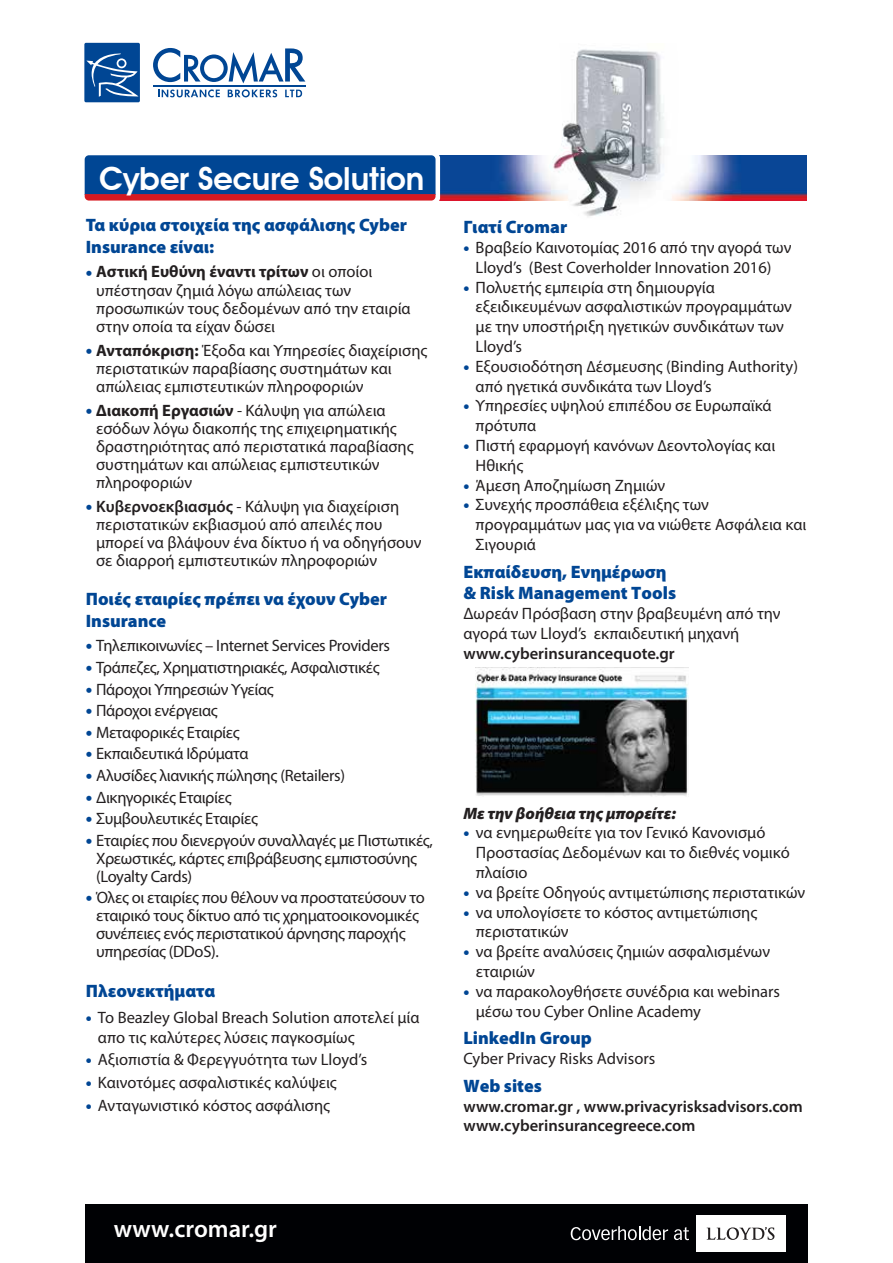
<style>
.page{position:relative;width:893px;height:1263px;background:#fff}
.page>*{position:absolute;margin:0;border:0;box-sizing:border-box;transform-origin:0 0}
.t1{font:600 31.8px "Avant Garde IT Cby BT";color:#fff}
.t2{font:600 24.6px "Myriad Pro";color:#fff}
.t3{font:900 18px/21.6px "Myriad Pro";color:#004694}
.t4{font:16.5px/19.8px "Myriad Pro";color:#231f20}
.t5{font:16.5px/18px "Myriad Pro";letter-spacing:-.02em;color:#231f20}
.t6{font:600 16.5px/19.8px "Myriad Pro";color:#231f20}
.t7{font:italic 900 16.5px "Myriad Pro";color:#231f20}
.s1{font-weight:900;font-size:18px;color:#004694}
.s2{font-weight:700}
.s3{font-weight:600}
.s4{font-weight:900;color:#004694}
</style>
<div class="page">
<div style="left:85px;top:1204px;width:722px;height:59px;background:#000104"></div>
<svg style="left:571px;top:1226px;width:97px;height:14px"></svg>
<svg style="left:674px;top:1227px;width:15px;height:13px"></svg>
<div style="left:696px;top:1215px;width:90px;height:37px;background:#fff"></div>
<svg style="left:707px;top:1227px;width:67px;height:13px"></svg>
<div style="left:84px;top:43px;width:56px;height:59px;background:#004694;border-radius:2px"></div>
<svg style="left:86px;top:53px;width:52px;height:44px"></svg>
<svg style="left:153px;top:48px;width:152px;height:35px"></svg>
<svg style="left:158px;top:89px;width:62px;height:8px"></svg>
<svg style="left:228px;top:89px;width:49px;height:8px"></svg>
<svg style="left:285px;top:90px;width:17px;height:7px"></svg>
<hr style="left:153px;top:86px;width:152px;height:1px;background:#004694">
<img style="left:440px;top:155px;width:367px;height:45px">
<svg style="left:85px;top:155px;width:350px;height:46px;background:#224285"></svg>
<img style="left:545px;top:49px;width:134px;height:168px">
<img style="left:476px;top:667px;width:213px;height:129px">
<h1 class="t1" style="left:99px;top:159px;width:327px">Cyber Secure Solution</h1>
<p class="t3" style="left:86px;top:215px;width:323px">Τα κύρια στοιχεία της ασφάλισης Cyber<br>Insurance είναι:</p>
<p class="t4" style="left:96px;top:263px;width:316px;line-height:18px;text-indent:-10px"><span class="s1">•</span> <span class="s2">Αστική Ευθύνη έναντι τρίτων</span> οι οποίοι υπέστησαν ζημιά λόγω απώλειας των προσωπικών τους δεδομένων από την εταιρία στην οποία τα είχαν δώσει</p>
<p class="t4" style="left:96px;top:341px;width:333px;line-height:18px;text-indent:-10px"><span class="s1">•</span> <span class="s2">Ανταπόκριση:</span> Έξοδα και Υπηρεσίες διαχείρισης περιστατικών παραβίασης συστημάτων και απώλειας εμπιστευτικών πληροφοριών</p>
<p class="t4" style="left:96px;top:401px;width:319px;line-height:18px;text-indent:-10px"><span class="s1">•</span> <span class="s2">Διακοπή Εργασιών</span> - Κάλυψη για απώλεια εσόδων λόγω διακοπής της επιχειρηματικής δραστηριότητας από περιστατικά παραβίασης συστημάτων και απώλειας εμπιστευτικών πληροφοριών</p>
<p class="t4" style="left:96px;top:497px;width:327px;line-height:18px;text-indent:-10px"><span class="s1">•</span> <span class="s3">Κυβερνοεκβιασμός</span> - Κάλυψη για διαχείριση περιστατικών εκβιασμού από απειλές που μπορεί να βλάψουν ένα δίκτυο ή να οδηγήσουν σε διαρροή εμπιστευτικών πληροφοριών</p>
<p class="t3" style="left:86px;top:588px;width:303px">Ποιές εταιρίες πρέπει να έχουν Cyber<br>Insurance</p>
<p class="t5" style="left:86px;top:637px;width:306px"><span class="s1">•</span> Τηλεπικοινωνίες – Internet Services Providers</p>
<p class="t5" style="left:86px;top:659px;width:295px"><span class="s1">•</span> Τράπεζες, Χρηματιστηριακές, Ασφαλιστικές</p>
<p class="t5" style="left:86px;top:680px;width:189px"><span class="s1">•</span> Πάροχοι Υπηρεσιών Υγείας</p>
<p class="t5" style="left:86px;top:702px;width:134px"><span class="s1">•</span> Πάροχοι ενέργειας</p>
<p class="t5" style="left:86px;top:723px;width:155px"><span class="s1">•</span> Μεταφορικές Εταιρίες</p>
<p class="t5" style="left:86px;top:745px;width:164px"><span class="s1">•</span> Εκπαιδευτικά Ιδρύματα</p>
<p class="t5" style="left:86px;top:767px;width:261px"><span class="s1">•</span> Αλυσίδες λιανικής πώλησης (Retailers)</p>
<p class="t5" style="left:86px;top:788px;width:147px"><span class="s1">•</span> ∆ικηγορικές Εταιρίες</p>
<p class="t5" style="left:86px;top:810px;width:174px"><span class="s1">•</span> Συμβουλευτικές Εταιρίες</p>
<p class="t5" style="left:96px;top:831px;width:338px;text-indent:-10px"><span class="s1">•</span> Εταιρίες που διενεργούν συναλλαγές με Πιστωτικές,<br>Χρεωστικές, κάρτες επιβράβευσης εμπιστοσύνης (Loyalty Cards)</p>
<p class="t5" style="left:96px;top:889px;width:330px;text-indent:-10px"><span class="s1">•</span> Όλες οι εταιρίες που θέλουν να προστατεύσουν το εταιρικό τους δίκτυο από τις χρηματοοικονομικές συνέπειες ενός περιστατικού άρνησης παροχής υπηρεσίας (DDoS).</p>
<p class="t3" style="left:86px;top:980px;width:131px">Πλεονεκτήματα</p>
<p class="t4" style="left:98px;top:1008px;width:323px;text-indent:-12px"><span class="s4">•</span> Το Beazley Global Breach Solution αποτελεί μία απο τις καλύτερες λύσεις παγκοσμίως</p>
<p class="t4" style="left:86px;top:1050px;width:283px"><span class="s4">•</span> Αξιοπιστία &amp; Φερεγγυότητα των Lloyd’s</p>
<p class="t4" style="left:86px;top:1073px;width:253px"><span class="s4">•</span> Καινοτόμες ασφαλιστικές καλύψεις</p>
<p class="t4" style="left:86px;top:1096px;width:246px"><span class="s4">•</span> Ανταγωνιστικό κόστος ασφάλισης</p>
<p class="t3" style="left:463px;top:216px;width:105px">Γιατί Cromar</p>
<p class="t4" style="left:463px;top:238px;width:330px;text-align:center"><span class="s4">•</span> Βραβείο Καινοτομίας 2016 από την αγορά των<br>Lloyd’s (Best Coverholder Innovation 2016)</p>
<p class="t4" style="left:476px;top:277px;width:318px;text-indent:-12px"><span class="s4">•</span> Πολυετής εμπειρία στη δημιουργία εξειδικευμένων ασφαλιστικών προγραμμάτων με την υποστήριξη ηγετικών συνδικάτων των<br>Lloyd’s</p>
<p class="t4" style="left:476px;top:357px;width:324px;text-indent:-12px"><span class="s4">•</span> Εξουσιοδότηση ∆έσμευσης (Βinding Αuthority) από ηγετικά συνδικάτα των Lloyd’s</p>
<p class="t4" style="left:476px;top:396px;width:298px;text-indent:-12px"><span class="s4">•</span> Υπηρεσίες υψηλού επιπέδου σε Ευρωπαϊκά πρότυπα</p>
<p class="t4" style="left:476px;top:436px;width:301px;text-indent:-12px"><span class="s4">•</span> Πιστή εφαρμογή κανόνων ∆εοντολογίας και<br>Ηθικής</p>
<p class="t4" style="left:463px;top:475px;width:203px"><span class="s4">•</span> Άμεση Αποζημίωση Ζημιών</p>
<p class="t4" style="left:476px;top:495px;width:332px;text-indent:-12px"><span class="s4">•</span> Συνεχής προσπάθεια εξέλιξης των προγραμμάτων μας για να νιώθετε Ασφάλεια και<br>Σιγουριά</p>
<p class="t3" style="left:463px;top:561px;width:214px">Εκπαίδευση, Ενημέρωση &amp; Risk Management Tools</p>
<p class="t4" style="left:463px;top:604px;width:319px">∆ωρεάν Πρόσβαση στην βραβευμένη από την αγορά των Lloyd’s εκπαιδευτική μηχανή</p>
<p class="t6" style="left:463px;top:643px;width:213px">www.cyberinsurancequote.gr</p>
<p class="t7" style="left:463px;top:804px;width:214px">Με την βοήθεια της μπορείτε:</p>
<p class="t4" style="left:476px;top:823px;width:315px;text-indent:-12px"><span class="s4">•</span> να ενημερωθείτε για τον Γενικό Κανονισμό<br>Προστασίας ∆εδομένων και το διεθνές νομικό πλαίσιο</p>
<p class="t4" style="left:463px;top:883px;width:343px"><span class="s4">•</span> να βρείτε Οδηγούς αντιμετώπισης περιστατικών</p>
<p class="t4" style="left:476px;top:902px;width:283px;text-indent:-12px"><span class="s4">•</span> να υπολογίσετε το κόστος αντιμετώπισης περιστατικών</p>
<p class="t4" style="left:476px;top:942px;width:296px;text-indent:-12px"><span class="s4">•</span> να βρείτε αναλύσεις ζημιών ασφαλισμένων εταιριών</p>
<p class="t4" style="left:476px;top:982px;width:306px;text-indent:-12px"><span class="s4">•</span> να παρακολοyθήσετε συνέδρια και webinars μέσω του Cyber Online Academy</p>
<p class="t3" style="left:463px;top:1027px;width:130px">LinkedIn Group</p>
<p class="t4" style="left:463px;top:1049px;width:193px">Cyber Privacy Risks Advisors</p>
<p class="t3" style="left:463px;top:1075px;width:80px">Web sites</p>
<p class="t6" style="left:463px;top:1096px;width:341px">www.cromar.gr , www.privacyrisksadvisors.com www.cyberinsurancegreece.com</p>
<h2 class="t2" style="left:114px;top:1213px;width:165px">www.cromar.gr</h2>
</div>
